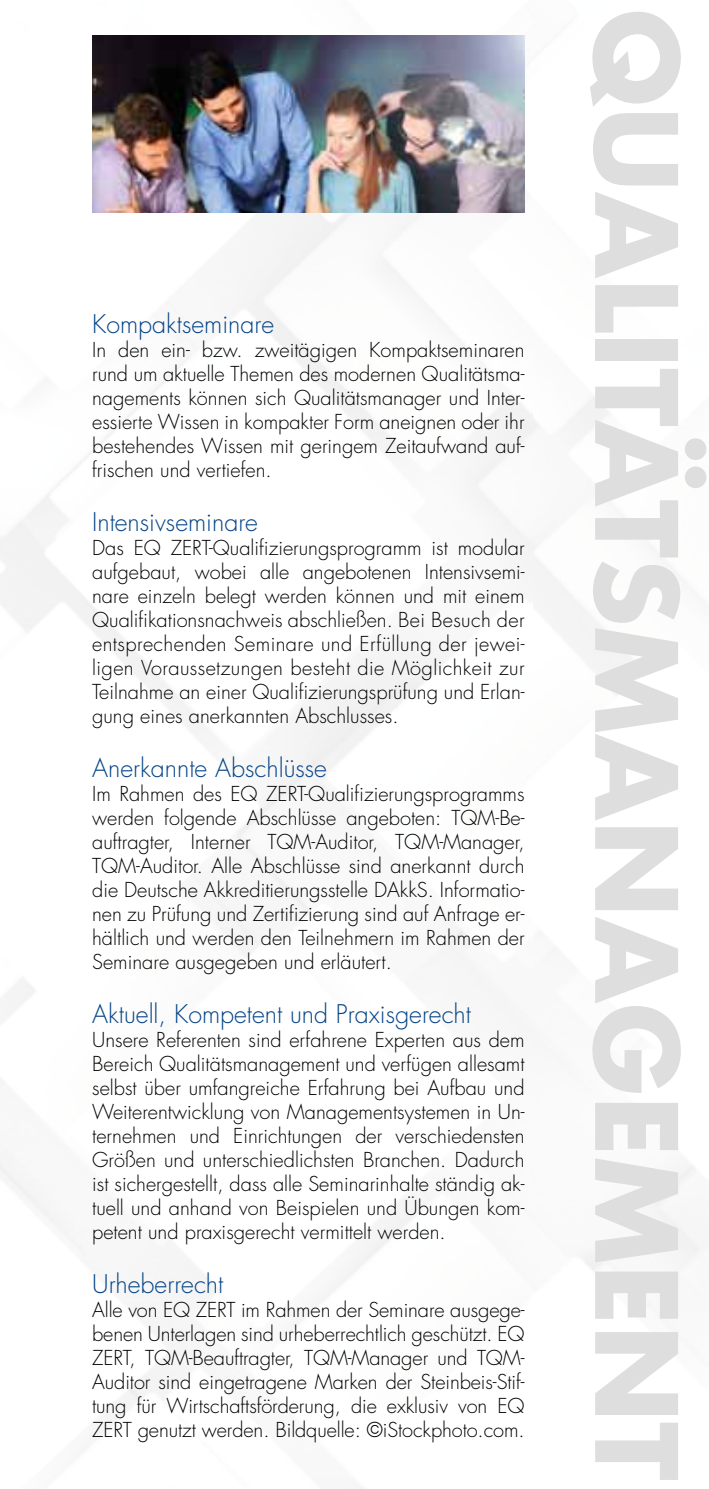
<style>
.page{position:relative;width:709px;height:1489px;background:#fff}
.page>*{position:absolute;margin:0;border:0;box-sizing:border-box;transform-origin:0 0}
.t1{font:700 110px "Futura Std";color:#dedede}
.t2{font:300 25px "Futura Std";color:#044386}
.t3{font:300 20px/24px "Futura Std";color:#000;text-align:justify}
</style>
<div class="page">
<img style="left:92px;top:35px;width:432px;height:178px">
<p class="t2" style="left:92px;top:308px;width:183px">Kompaktseminare</p>
<p class="t3" style="left:92px;top:338px;width:434px">In den ein- bzw. zweitägigen Kompaktseminaren rund um aktuelle Themen des modernen Qualitätsma&shy;nagements können sich Qualitätsmanager und Inter&shy;essierte Wissen in kompakter Form aneignen oder ihr bestehendes Wissen mit geringem Zeitaufwand auf&shy;frischen und vertiefen.</p>
<p class="t2" style="left:92px;top:506px;width:167px">Intensivseminare</p>
<p class="t3" style="left:92px;top:536px;width:434px">Das EQ ZERT-Qualifizierungsprogramm ist modular aufgebaut, wobei alle angebotenen Intensivsemi&shy;nare einzeln belegt werden können und mit einem Qualifikationsnachweis abschließen. Bei Besuch der entsprechenden Seminare und Erfüllung der jewei&shy;ligen Voraussetzungen besteht die Möglichkeit zur Teilnahme an einer Qualifizierungsprüfung und Erlan&shy;gung eines anerkannten Abschlusses.</p>
<p class="t2" style="left:92px;top:752px;width:236px">Anerkannte Abschlüsse</p>
<p class="t3" style="left:92px;top:782px;width:434px">Im Rahmen des EQ ZERT-Qualifizierungsprogramms werden folgende Abschlüsse angeboten: TQM-Be&shy;auftragter, Interner TQM-Auditor, TQM-Manager, TQM-Auditor. Alle Abschlüsse sind anerkannt durch die Deutsche Akkreditierungsstelle DAkkS. Informatio&shy;nen zu Prüfung und Zertifizierung sind auf Anfrage er&shy;hältlich und werden den Teilnehmern im Rahmen der Seminare ausgegeben und erläutert.</p>
<p class="t2" style="left:92px;top:998px;width:380px">Aktuell, Kompetent und Praxisgerecht</p>
<p class="t3" style="left:92px;top:1028px;width:434px">Unsere Referenten sind erfahrene Experten aus dem Bereich Qualitätsmanagement und verfügen allesamt selbst über umfangreiche Erfahrung bei Aufbau und Weiterentwicklung von Managementsystemen in Un&shy;ternehmen und Einrichtungen der verschiedensten Größen und unterschiedlichsten Branchen. Dadurch ist sichergestellt, dass alle Seminarinhalte ständig ak&shy;tuell und anhand von Beispielen und Übungen kom&shy;petent und praxisgerecht vermittelt werden.</p>
<p class="t2" style="left:92px;top:1268px;width:133px">Urheberrecht</p>
<p class="t3" style="left:92px;top:1298px;width:434px">Alle von EQ ZERT im Rahmen der Seminare ausgege&shy;benen Unterlagen sind urheberrechtlich geschützt. EQ ZERT, TQM-Beauftragter, TQM-Manager und TQM-Auditor sind eingetragene Marken der Steinbeis-Stif&shy;tung für Wirtschaftsförderung, die exklusiv von EQ ZERT genutzt werden. Bildquelle: ©iStockphoto.com.</p>
<h1 class="t1" style="left:709px;top:9px;width:1473px;rotate:90deg">QUALITÄTSMANAGEMENT</h1>
</div>
